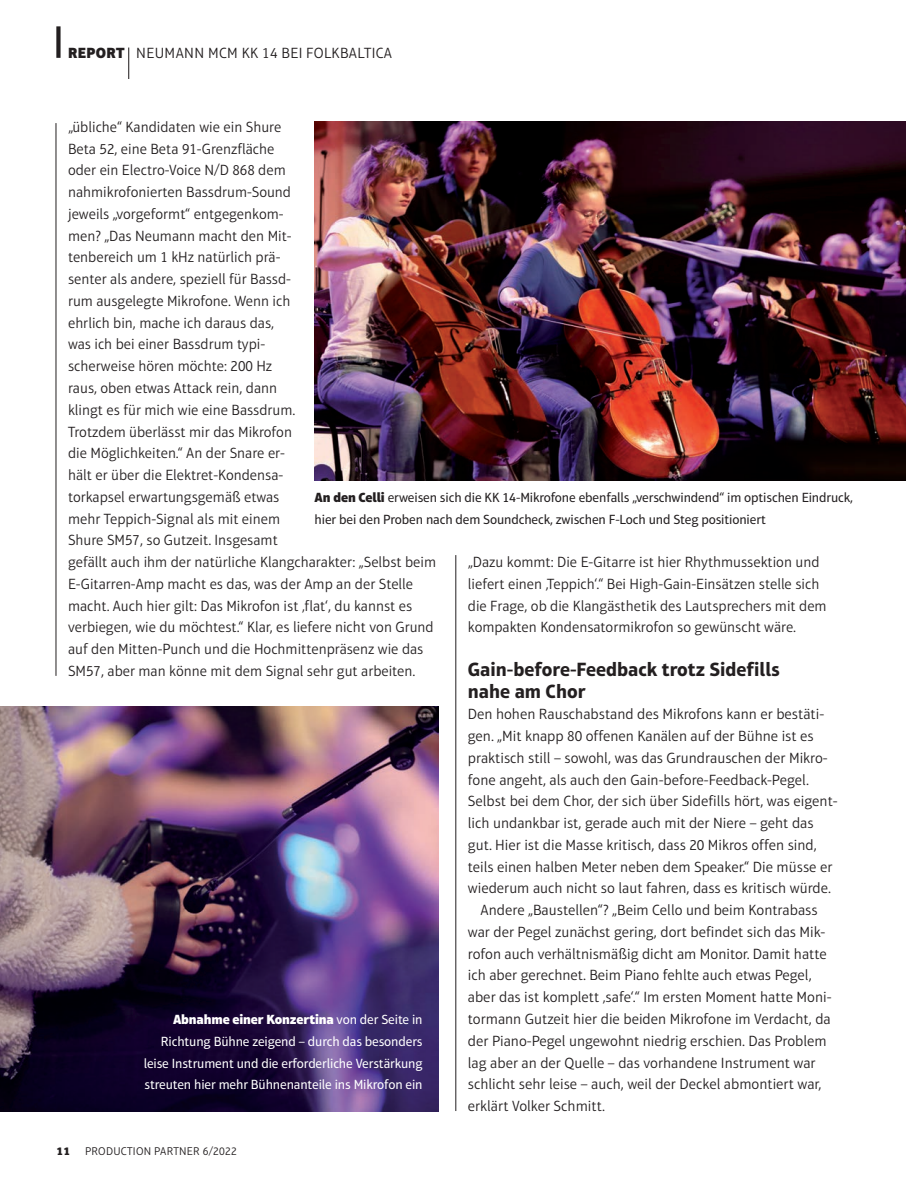
<style>
.page{position:relative;width:906px;height:1191px;background:#fff}
.page>*{position:absolute;margin:0;border:0;box-sizing:border-box;transform-origin:0 0}
.t1{font:700 19.5px/21.8px "Aptifer Sans LT Pro";color:#231f20}
.t2{font:300 15px/21.8px "Aptifer Sans LT Pro";color:#231f20}
.t3{font:300 15px "Aptifer Sans LT Pro";letter-spacing:.025em;color:#231f20}
.t4{font:13.5px/21.8px "Aptifer Sans LT Pro";letter-spacing:-.01em;color:#fff;text-align:right}
.t5{font:13.5px/21.8px "Aptifer Sans LT Pro";letter-spacing:-.01em;color:#231f20}
.t6{font:300 11.4px "Aptifer Sans LT Pro";letter-spacing:.025em;color:#231f20}
.t7{font:900 11.4px "Aptifer Slab LT Pro";color:#231f20}
.s1{font-weight:900}
</style>
<div class="page">
<hr style="left:455px;top:555px;width:1px;height:556px;background:#231f20">
<hr style="left:56px;top:123px;width:1px;height:553px;background:#231f20">
<img style="left:0;top:706px;width:438px;height:405px">
<img style="left:314px;top:122px;width:592px;height:358px">
<hr style="left:128px;top:48px;width:1px;height:31px;background:#231f20">
<div style="left:56px;top:26px;width:5px;height:32px;background:#231f20"></div>
<p class="t3" style="left:68px;top:44px;width:325px"><span class="s1">REPORT</span> NEUMANN MCM KK 14 BEI FOLKBALTICA</p>
<p class="t2" style="left:68px;top:116px;width:370px">„übliche“ Kandidaten wie ein Shure<br>Beta 52, eine Beta 91-Grenzfläche<br>oder ein Electro-Voice N/D 868 dem<br>nahmikrofonierten Bassdrum-Sound<br>jeweils „vorgeformt“ entgegenkom-<br>men? „Das Neumann macht den Mit-<br>tenbereich um 1 kHz natürlich prä-<br>senter als andere, speziell für Bassd-<br>rum ausgelegte Mikrofone. Wenn ich<br>ehrlich bin, mache ich daraus das,<br>was ich bei einer Bassdrum typi-<br>scherweise hören möchte: 200 Hz<br>raus, oben etwas Attack rein, dann<br>klingt es für mich wie eine Bassdrum.<br>Trotzdem überlässt mir das Mikrofon<br>die Möglichkeiten.“ An der Snare er-<br>hält er über die Elektret-Kondensa-<br>torkapsel erwartungsgemäß etwas<br>mehr Teppich-Signal als mit einem<br>Shure SM57, so Gutzeit. Insgesamt<br>gefällt auch ihm der natürliche Klangcharakter: „Selbst beim E-Gitarren-Amp macht es das, was der Amp an der Stelle macht. Auch hier gilt: Das Mikrofon ist ‚flat‘, du kannst es verbiegen, wie du möchtest.“ Klar, es liefere nicht von Grund auf den Mitten-Punch und die Hochmittenpräsenz wie das SM57, aber man könne mit dem Signal sehr gut arbeiten.</p>
<p class="t5" style="left:314px;top:486px;width:540px"><span class="s1">An den Celli</span> erweisen sich die KK 14-Mikrofone ebenfalls „verschwindend“ im optischen Eindruck, hier bei den Proben nach dem Soundcheck, zwischen F-Loch und Steg positioniert</p>
<p class="t2" style="left:468px;top:551px;width:360px">„Dazu kommt: Die E-Gitarre ist hier Rhythmussektion und liefert einen ‚Teppich‘.“ Bei High-Gain-Einsätzen stelle sich die Frage, ob die Klangästhetik des Lautsprechers mit dem kompakten Kondensatormikrofon so gewünscht wäre.</p>
<h1 class="t1" style="left:468px;top:658px;width:314px">Gain-before-Feedback trotz Sidefills nahe am Chor</h1>
<p class="t2" style="left:468px;top:703px;width:358px">Den hohen Rauschabstand des Mikrofons kann er bestäti-</p>
<p class="t2" style="left:468px;top:725px;width:347px">gen. „Mit knapp 80 offenen Kanälen auf der Bühne ist es</p>
<p class="t2" style="left:468px;top:747px;width:361px">praktisch still – sowohl, was das Grundrauschen der Mikro-</p>
<p class="t2" style="left:468px;top:768px;width:343px">fone angeht, als auch den Gain-before-Feedback-Pegel.</p>
<p class="t2" style="left:468px;top:790px;width:371px">Selbst bei dem Chor, der sich über Sidefills hört, was eigent-</p>
<p class="t2" style="left:468px;top:812px;width:347px">lich undankbar ist, gerade auch mit der Niere – geht das</p>
<p class="t2" style="left:468px;top:834px;width:350px">gut. Hier ist die Masse kritisch, dass 20 Mikros offen sind,</p>
<p class="t2" style="left:468px;top:855px;width:366px">teils einen halben Meter neben dem Speaker.“ Die müsse er</p>
<p class="t2" style="left:468px;top:877px;width:365px">wiederum auch nicht so laut fahren, dass es kritisch würde.</p>
<p class="t2" style="left:480px;top:899px;width:338px">Andere „Baustellen“? „Beim Cello und beim Kontrabass</p>
<p class="t2" style="left:468px;top:921px;width:359px">war der Pegel zunächst gering, dort befindet sich das Mik-</p>
<p class="t2" style="left:468px;top:942px;width:360px">rofon auch verhältnismäßig dicht am Monitor. Damit hatte</p>
<p class="t2" style="left:468px;top:964px;width:345px">ich aber gerechnet. Beim Piano fehlte auch etwas Pegel,</p>
<p class="t2" style="left:468px;top:986px;width:365px">aber das ist komplett ‚safe‘.“ Im ersten Moment hatte Moni-</p>
<p class="t2" style="left:468px;top:1008px;width:364px">tormann Gutzeit hier die beiden Mikrofone im Verdacht, da</p>
<p class="t2" style="left:468px;top:1029px;width:360px">der Piano-Pegel ungewohnt niedrig erschien. Das Problem</p>
<p class="t2" style="left:468px;top:1051px;width:349px">lag aber an der Quelle – das vorhandene Instrument war</p>
<p class="t2" style="left:468px;top:1073px;width:355px">schlicht sehr leise – auch, weil der Deckel abmontiert war,</p>
<p class="t2" style="left:468px;top:1095px;width:139px">erklärt Volker Schmitt.</p>
<p class="t4" style="left:144px;top:1008px;width:280px"><span class="s1">Abnahme einer Konzertina</span> von der Seite in Richtung Bühne zeigend – durch das besonders leise Instrument und die erforderliche Verstärkung streuten hier mehr Bühnenanteile ins Mikrofon ein</p>
<p class="t7" style="left:56px;top:1143px;width:15px">11</p>
<p class="t6" style="left:85px;top:1144px;width:153px">PRODUCTION PARTNER 6/2022</p>
</div>
